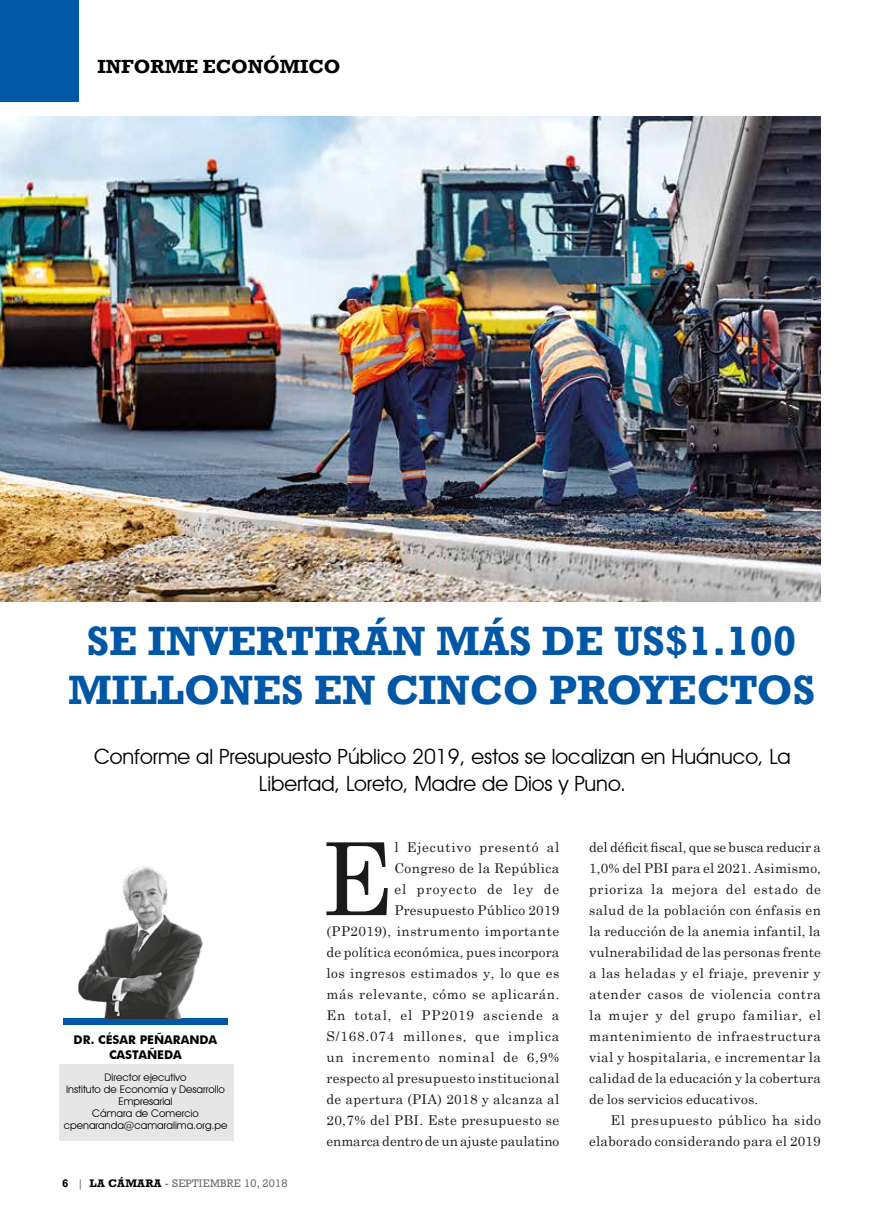
<style>
.page{position:relative;width:872px;height:1212px;background:#fff}
.page>*{position:absolute;margin:0;border:0;box-sizing:border-box;transform-origin:0 0}
.t1{font:100.8px "Century Schoolbook";color:#000}
.t2{font:700 42px/49.5px "Rockwell";color:#0057a5;text-align:center}
.t3{font:21px/27px "Avant Garde IT Cby BT";color:#000;text-align:center}
.t4{font:700 19.5px "Rockwell";color:#000}
.t5{font:13.5px/21px "Century Schoolbook";letter-spacing:.03em;color:#000;text-align:right}
.t6{font:700 12px/15px "Futura BT";color:#000;text-align:center}
.t7{font:11.25px "Rockwell";letter-spacing:.02em;color:#706f6f}
.t8{font:700 11.25px "Rockwell";color:#000}
.t9{font:10.5px/12px "Avant Garde IT Cby BT";color:#000;text-align:center}
.s1{font-weight:700;color:#000}
</style>
<div class="page">
<div style="left:59px;top:1064px;width:174px;height:77px;background:#e6e6e6"></div>
<div style="left:64px;top:1018px;width:164px;height:6px;background:#0057a5"></div>
<div style="left:63px;top:1018px;width:164px;height:6px;background:#0057a5"></div>
<img style="left:79px;top:866px;width:124px;height:152px">
<div style="left:0;top:0;width:79px;height:102px;background:#0057a5"></div>
<img style="left:0;top:117px;width:821px;height:484px">
<h3 class="t4" style="left:97px;top:54px;width:244px">INFORME ECONÓMICO</h3>
<h2 class="t2" style="left:68px;top:616px;width:748px">SE INVERTIRÁN MÁS DE US$1.100<br>MILLONES EN CINCO PROYECTOS</h2>
<h3 class="t3" style="left:94px;top:742px;width:698px">Conforme al Presupuesto Público 2019, estos se localizan en Huánuco, La<br>Libertad, Loreto, Madre de Dios y Puno.</h3>
<p class="t6" style="left:74px;top:1032px;width:145px">DR. CÉSAR PEÑARANDA<br>CASTAÑEDA</p>
<p class="t9" style="left:64px;top:1071px;width:165px">Director ejecutivo<br>Instituto de Economía y Desarrollo<br>Empresarial<br>Cámara de Comercio cpenaranda@camaralima.org.pe</p>
<p class="t8" style="left:62px;top:1176px;width:8px">6</p>
<p class="t7" style="left:77px;top:1177px;width:212px">| <span class="s1">LA CÁMARA</span> - SEPTIEMBRE 10, 2018</p>
<p class="t5" style="left:326px;top:835px;width:234px">l Ejecutivo presentó al<br>Congreso de la República<br>el proyecto de ley de<br>Presupuesto Público 2019 (PP2019), instrumento importante de política económica, pues incorpora los ingresos estimados y, lo que es más relevante, cómo se aplicarán.<br>En total, el PP2019 asciende a<br>S/168.074 millones, que implica un incremento nominal de 6,9% respecto al presupuesto institucional de apertura (PIA) 2018 y alcanza al<br>20,7% del PBI. Este presupuesto se enmarca dentro de un ajuste paulatino</p>
<h1 class="t1" style="left:320px;top:794px;width:74px">E</h1>
<p class="t5" style="left:589px;top:835px;width:233px;text-align:justify">del déficit fiscal, que se busca reducir a 1,0% del PBI para el 2021. Asimismo, prioriza la mejora del estado de salud de la población con énfasis en la reducción de la anemia infantil, la vulnerabilidad de las personas frente a las heladas y el friaje, prevenir y atender casos de violencia contra la mujer y del grupo familiar, el mantenimiento de infraestructura vial y hospitalaria, e incrementar la calidad de la educación y la cobertura de los servicios educativos.</p>
<p class="t5" style="left:589px;top:1109px;width:233px">El presupuesto público ha sido elaborado considerando para el 2019</p>
</div>
